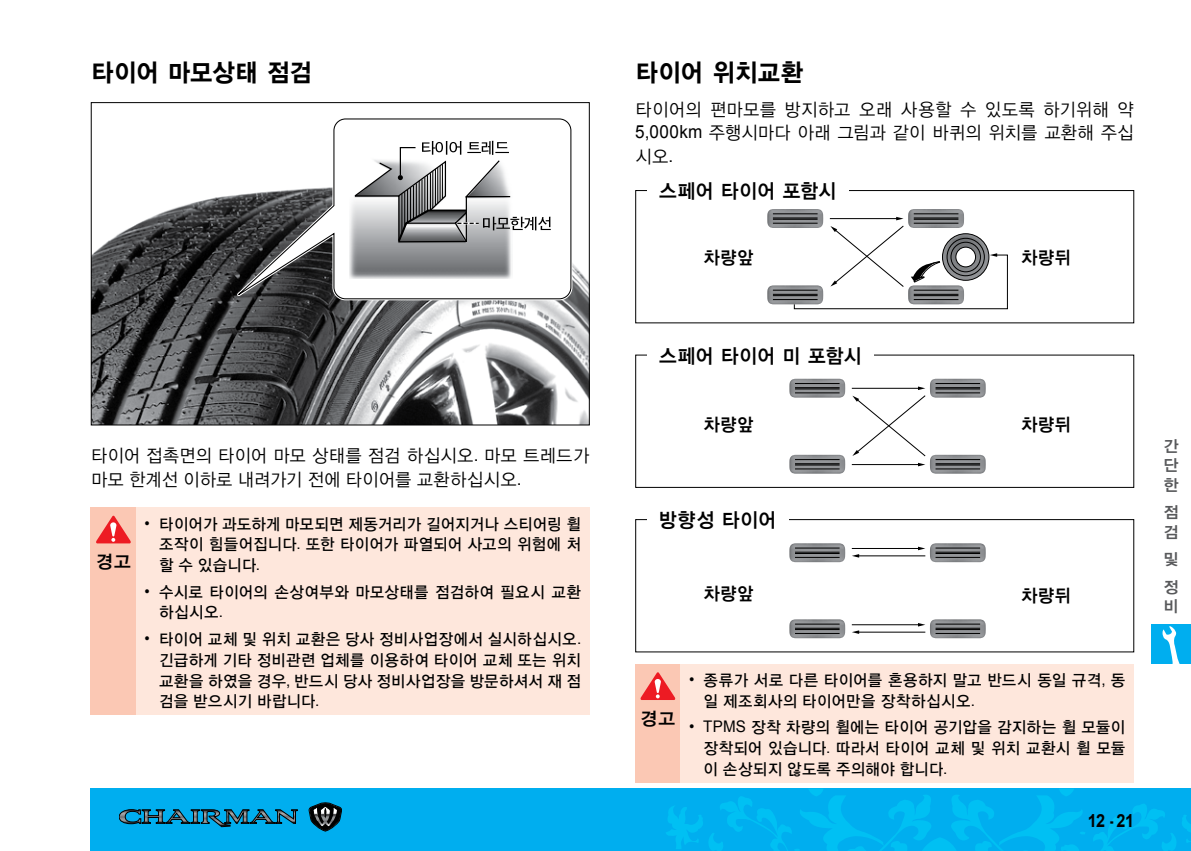
<style>
.page{position:relative;width:1191px;height:851px;background:#fff}
.page>*{position:absolute;margin:0;border:0;box-sizing:border-box;transform-origin:0 0}
.t1{font:25px "YDIYGO150 KS Cpc EUC H";letter-spacing:-.05em;color:#000;scale:.95 1}
.t2{font:20px "YDIYGO140 KS Cpc EUC H";letter-spacing:-.05em;color:#000;scale:.95 1}
.t3{font:18px/23.4px "YDIYGO120 KS Cpc EUC H";letter-spacing:-.035em;color:#000;text-align:justify;scale:.95 1}
.t4{font:18px "YDIYGO140 KS Cpc EUC H";letter-spacing:-.01em;color:#000;scale:.95 1}
.t5{font:700 18px "Arial";color:#000;scale:.9 1}
.t6{font:18px "YDIYGO140 KS Cpc EUC H";letter-spacing:-.01em;color:#000}
.t7{font:16px/20.8px "YDIYGO130 KS Cpc EUC H";letter-spacing:-.03em;color:#000;text-align:justify;scale:.95 1}
.t8{font:16px/19.2px "YDIYGO140 KS Cpc EUC H";color:#58595b}
.s1{font-family:"Arial"}
</style>
<div class="page">
<div style="left:91px;top:788px;width:1100px;height:62px;background:#00aeef"></div>
<svg style="left:665px;top:789px;width:421px;height:62px"></svg>
<svg style="left:1093px;top:804px;width:98px;height:46px"></svg>
<div style="left:1151px;top:624px;width:40px;height:39px;background:#00aeef"></div>
<svg style="left:309px;top:802px;width:33px;height:29px"></svg>
<svg style="left:119px;top:809px;width:178px;height:17px"></svg>
<svg style="left:1162px;top:626px;width:17px;height:38px"></svg>
<div style="left:91px;top:507px;width:45px;height:207px;background:#fbc8b4"></div>
<div style="left:136px;top:507px;width:454px;height:207px;background:#fee7dc"></div>
<svg style="left:96px;top:515px;width:35px;height:28px"></svg>
<div style="left:635px;top:190px;width:499px;height:133px;border:1px solid #000"></div>
<div style="left:647px;top:176px;width:201px;height:28px;background:#fff"></div>
<img style="left:767px;top:209px;width:56px;height:19px">
<hr style="left:773px;top:213px;width:44px;height:1px;background:#000">
<hr style="left:773px;top:223px;width:44px;height:1px;background:#000">
<hr style="left:773px;top:217px;width:44px;height:1px;background:#000">
<hr style="left:773px;top:219px;width:44px;height:1px;background:#000">
<img style="left:908px;top:209px;width:56px;height:8px">
<hr style="left:913px;top:213px;width:45px;height:1px;background:#000">
<img style="left:767px;top:285px;width:26px;height:19px">
<hr style="left:773px;top:290px;width:44px;height:1px;background:#000">
<hr style="left:773px;top:299px;width:44px;height:1px;background:#000">
<hr style="left:773px;top:294px;width:44px;height:1px;background:#000">
<hr style="left:773px;top:295px;width:44px;height:1px;background:#000">
<svg style="left:793px;top:217px;width:214px;height:92px"></svg>
<div style="left:635px;top:354px;width:499px;height:134px;border:1px solid #000"></div>
<div style="left:647px;top:340px;width:226px;height:29px;background:#fff"></div>
<img style="left:789px;top:378px;width:56px;height:19px">
<hr style="left:795px;top:383px;width:44px;height:1px;background:#000">
<hr style="left:795px;top:392px;width:44px;height:1px;background:#000">
<hr style="left:795px;top:387px;width:44px;height:1px;background:#000">
<hr style="left:795px;top:388px;width:44px;height:1px;background:#000">
<img style="left:930px;top:378px;width:55px;height:19px">
<hr style="left:935px;top:383px;width:45px;height:1px;background:#000">
<hr style="left:935px;top:392px;width:45px;height:1px;background:#000">
<hr style="left:935px;top:387px;width:45px;height:1px;background:#000">
<hr style="left:935px;top:388px;width:45px;height:1px;background:#000">
<img style="left:789px;top:454px;width:56px;height:19px">
<hr style="left:795px;top:459px;width:44px;height:1px;background:#000">
<hr style="left:795px;top:468px;width:44px;height:1px;background:#000">
<hr style="left:795px;top:463px;width:44px;height:1px;background:#000">
<hr style="left:795px;top:464px;width:44px;height:1px;background:#000">
<img style="left:930px;top:454px;width:55px;height:19px">
<hr style="left:935px;top:459px;width:45px;height:1px;background:#000">
<hr style="left:935px;top:468px;width:45px;height:1px;background:#000">
<hr style="left:935px;top:463px;width:45px;height:1px;background:#000">
<hr style="left:935px;top:464px;width:45px;height:1px;background:#000">
<svg style="left:852px;top:386px;width:74px;height:80px"></svg>
<div style="left:635px;top:519px;width:499px;height:133px;border:1px solid #000"></div>
<div style="left:647px;top:505px;width:141px;height:28px;background:#fff"></div>
<img style="left:789px;top:543px;width:56px;height:19px">
<hr style="left:795px;top:547px;width:44px;height:1px;background:#000">
<hr style="left:795px;top:557px;width:44px;height:1px;background:#000">
<hr style="left:795px;top:551px;width:44px;height:1px;background:#000">
<hr style="left:795px;top:553px;width:44px;height:1px;background:#000">
<img style="left:930px;top:543px;width:55px;height:19px">
<hr style="left:935px;top:547px;width:45px;height:1px;background:#000">
<hr style="left:935px;top:557px;width:45px;height:1px;background:#000">
<hr style="left:935px;top:551px;width:45px;height:1px;background:#000">
<hr style="left:935px;top:553px;width:45px;height:1px;background:#000">
<img style="left:789px;top:619px;width:56px;height:19px">
<hr style="left:795px;top:623px;width:44px;height:1px;background:#000">
<hr style="left:795px;top:633px;width:44px;height:1px;background:#000">
<hr style="left:795px;top:627px;width:44px;height:1px;background:#000">
<hr style="left:795px;top:629px;width:44px;height:1px;background:#000">
<img style="left:930px;top:619px;width:55px;height:19px">
<hr style="left:935px;top:623px;width:45px;height:1px;background:#000">
<hr style="left:935px;top:633px;width:45px;height:1px;background:#000">
<hr style="left:935px;top:627px;width:45px;height:1px;background:#000">
<hr style="left:935px;top:629px;width:45px;height:1px;background:#000">
<hr style="left:852px;top:548px;width:67px;height:1px;background:#000">
<svg style="left:918px;top:546px;width:7px;height:4px"></svg>
<hr style="left:858px;top:555px;width:67px;height:1px;background:#000">
<svg style="left:852px;top:554px;width:7px;height:3px"></svg>
<hr style="left:852px;top:624px;width:67px;height:1px;background:#000">
<svg style="left:918px;top:623px;width:7px;height:3px"></svg>
<hr style="left:858px;top:631px;width:67px;height:1px;background:#000">
<svg style="left:852px;top:630px;width:7px;height:3px"></svg>
<img style="left:93px;top:198px;width:495px;height:225px">
<svg style="left:212px;top:195px;width:362px;height:120px;background:#737375"></svg>
<svg style="left:230px;top:118px;width:342px;height:183px"></svg>
<img style="left:350px;top:153px;width:162px;height:125px">
<svg style="left:353px;top:141px;width:198px;height:102px"></svg>
<div style="left:91px;top:102px;width:499px;height:323px;border:1px solid #000"></div>
<div style="left:635px;top:663px;width:45px;height:119px;background:#fbc8b4"></div>
<div style="left:680px;top:663px;width:454px;height:119px;background:#fee7dc"></div>
<svg style="left:640px;top:672px;width:35px;height:28px"></svg>
<h1 class="t1" style="left:91px;top:60px;width:235px">타이어 마모상태 점검</h1>
<p class="t3" style="left:91px;top:444px;width:527px">타이어 접촉면의 타이어 마모 상태를 점검 하십시오<span class="s1">.</span> 마모 트레드가 마모 한계선 이하로 내려가기 전에 타이어를 교환하십시오<span class="s1">.</span></p>
<p class="t6" style="left:95px;top:552px;width:37px">경고</p>
<p class="t7" style="left:159px;top:514px;width:446px;text-indent:-14px"><span class="s1">•</span> 타이어가 과도하게 마모되면 제동거리가 길어지거나 스티어링 휠 조작이 힘들어집니다<span class="s1">.</span> 또한 타이어가 파열되어 사고의 위험에 처 할 수 있습니다<span class="s1">.</span></p>
<p class="t7" style="left:159px;top:582px;width:446px;text-indent:-14px"><span class="s1">•</span> 수시로 타이어의 손상여부와 마모상태를 점검하여 필요시 교환 하십시오<span class="s1">.</span></p>
<p class="t7" style="left:159px;top:629px;width:446px;text-indent:-14px"><span class="s1">•</span> 타이어 교체 및 위치 교환은 당사 정비사업장에서 실시하십시오<span class="s1">. </span>긴급하게 기타 정비관련 업체를 이용하여 타이어 교체 또는 위치 교환을 하였을 경우<span class="s1">,</span> 반드시 당사 정비사업장을 방문하셔서 재 점 검을 받으시기 바랍니다<span class="s1">.</span></p>
<h1 class="t1" style="left:635px;top:60px;width:179px">타이어 위치교환</h1>
<p class="t3" style="left:635px;top:98px;width:527px">타이어의 편마모를 방지하고 오래 사용할 수 있도록 하기위해 약 <span class="s1">5,000km</span> 주행시마다 아래 그림과 같이 바퀴의 위치를 교환해 주십 시오<span class="s1">.</span></p>
<p class="t2" style="left:658px;top:181px;width:189px">스페어 타이어 포함시</p>
<p class="t4" style="left:703px;top:248px;width:55px">차량앞</p>
<p class="t4" style="left:1020px;top:248px;width:55px">차량뒤</p>
<p class="t2" style="left:658px;top:345px;width:216px">스페어 타이어 미 포함시</p>
<p class="t4" style="left:703px;top:415px;width:55px">차량앞</p>
<p class="t4" style="left:1020px;top:415px;width:55px">차량뒤</p>
<p class="t2" style="left:658px;top:510px;width:126px">방향성 타이어</p>
<p class="t4" style="left:703px;top:584px;width:55px">차량앞</p>
<p class="t4" style="left:1020px;top:586px;width:55px">차량뒤</p>
<p class="t6" style="left:640px;top:709px;width:37px">경고</p>
<p class="t7" style="left:703px;top:670px;width:446px;text-indent:-14px"><span class="s1">•</span> 종류가 서로 다른 타이어를 혼용하지 말고 반드시 동일 규격<span class="s1">,</span> 동 일 제조회사의 타이어만을 장착하십시오<span class="s1">.</span></p>
<p class="t7" style="left:703px;top:717px;width:446px;text-indent:-14px"><span class="s1">• TPMS</span> 장착 차량의 휠에는 타이어 공기압을 감지하는 휠 모듈이 장착되어 있습니다<span class="s1">.</span> 따라서 타이어 교체 및 위치 교환시 휠 모듈 이 손상되지 않도록 주의해야 합니다<span class="s1">.</span></p>
<p class="t5" style="left:1087px;top:808px;width:53px">12 - 21</p>
<p class="t8" style="left:1163px;top:437px;width:17px;text-align:justify">간 단 한</p>
<p class="t8" style="left:1163px;top:503px;width:17px">점 검</p>
<p class="t8" style="left:1163px;top:546px;width:17px;line-height:27.8px">및 정</p>
<p class="t8" style="left:1163px;top:597px;width:17px">비</p>
</div>
